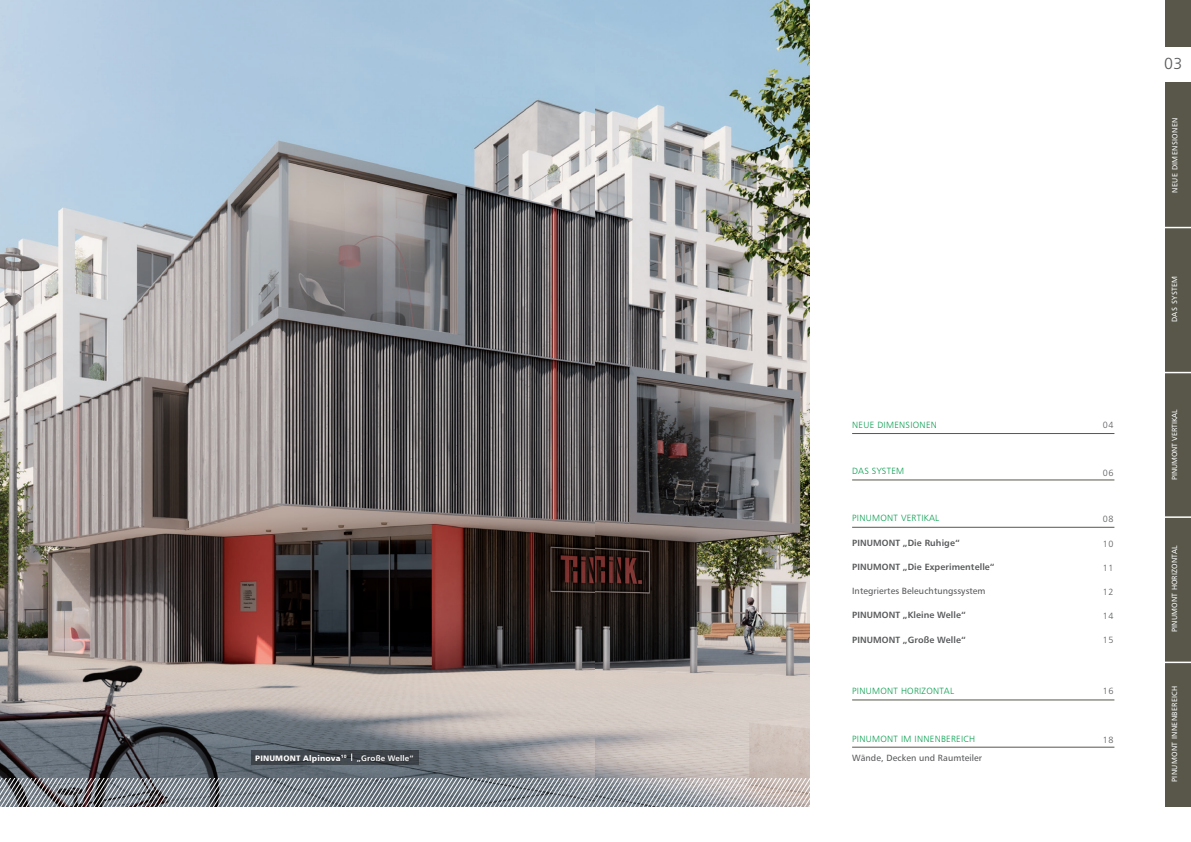
<style>
.page{position:relative;width:1191px;height:842px;background:#fff}
.page>*{position:absolute;margin:0;border:0;box-sizing:border-box;transform-origin:0 0}
.t1{font:16px "Humanist 777 BT Light B";color:#57585a}
.t2{font:9px "Humanist 777 BT Bold B";letter-spacing:.01em;color:#57585a}
.t3{font:9px "Humanist 777 BT Light B";letter-spacing:.03em;color:#009c4b}
.t4{font:9px "Humanist 777 BT Roman B";letter-spacing:.01em;color:#57585a}
.t5{font:9px "Humanist 777 BT Light B";letter-spacing:.04em;color:#57585a}
.t6{font:8px "Humanist 777 BT Black B";letter-spacing:.02em;color:#fff}
.t7{font:8px "Humanist 777 BT Bold B";letter-spacing:.02em;color:#fff}
.t8{font:7.5px "Humanist 777 BT Roman B";letter-spacing:.04em;color:#fff}
.t9{font:7.5px "Humanist 777 BT Roman B";letter-spacing:.02em;color:#fff}
.t10{font:7.4px "Humanist 777 BT Roman B";color:#fff}
</style>
<div class="page">
<div style="left:1164px;top:82px;width:27px;height:724px;background:#58574a"></div>
<div style="left:1164px;top:0;width:27px;height:47px;background:#58574a"></div>
<svg style="left:1164px;top:227px;width:27px;height:1px"></svg>
<svg style="left:1164px;top:372px;width:27px;height:1px"></svg>
<hr style="left:1164px;top:516px;width:27px;height:2px;background:#fff">
<svg style="left:1164px;top:662px;width:27px;height:1px"></svg>
<img style="left:0;top:0;width:809px;height:778px">
<hr style="left:852px;top:527px;width:262px;height:1px;background:#58574a">
<hr style="left:852px;top:433px;width:262px;height:1px;background:#58574a">
<hr style="left:852px;top:480px;width:262px;height:1px;background:#58574a">
<hr style="left:852px;top:700px;width:262px;height:1px;background:#58574a">
<hr style="left:852px;top:747px;width:262px;height:1px;background:#58574a">
<div style="left:251px;top:750px;width:168px;height:15px;background:#3e434a"></div>
<div style="left:255px;top:754px;width:159px;height:9px;background:#231f20;opacity:.47"></div>
<svg style="left:0;top:778px;width:810px;height:28px"></svg>
<p class="t6" style="left:255px;top:753px;width:93px">PINUMONT Alpinova<sup>10</sup></p>
<p class="t7" style="left:357px;top:753px;width:58px">„Große Welle“</p>
<h1 class="t1" style="left:1164px;top:54px;width:20px">03</h1>
<p class="t8" style="left:1170px;top:193px;width:77px;rotate:-90deg">NEUE DIMENSIONEN</p>
<p class="t8" style="left:1169px;top:322px;width:48px;rotate:-90deg">DAS SYSTEM</p>
<p class="t3" style="left:852px;top:419px;width:86px">NEUE DIMENSIONEN</p>
<p class="t3" style="left:852px;top:465px;width:54px">DAS SYSTEM</p>
<p class="t5" style="left:1103px;top:419px;width:12px">04</p>
<p class="t5" style="left:1103px;top:467px;width:12px">06</p>
<p class="t10" style="left:1169px;top:480px;width:72px;rotate:-90deg">PINUMONT VERTIKAL</p>
<p class="t3" style="left:852px;top:512px;width:88px">PINUMONT VERTIKAL</p>
<p class="t5" style="left:1103px;top:513px;width:12px">08</p>
<p class="t2" style="left:852px;top:537px;width:109px">PINUMONT „Die Ruhige“</p>
<p class="t2" style="left:852px;top:561px;width:144px">PINUMONT „Die Experimentelle“</p>
<p class="t4" style="left:852px;top:585px;width:135px">Integriertes Beleuchtungssystem</p>
<p class="t2" style="left:852px;top:609px;width:115px">PINUMONT „Kleine Welle“</p>
<p class="t2" style="left:852px;top:634px;width:115px">PINUMONT „Große Welle“</p>
<p class="t5" style="left:1103px;top:538px;width:12px">10</p>
<p class="t5" style="left:1103px;top:562px;width:12px">11</p>
<p class="t5" style="left:1103px;top:586px;width:12px">12</p>
<p class="t5" style="left:1103px;top:610px;width:12px">14</p>
<p class="t5" style="left:1103px;top:634px;width:12px">15</p>
<p class="t9" style="left:1169px;top:632px;width:88px;rotate:-90deg">PINUMONT HORIZONTAL</p>
<p class="t3" style="left:852px;top:685px;width:103px">PINUMONT HORIZONTAL</p>
<p class="t3" style="left:852px;top:733px;width:124px">PINUMONT IM INNENBEREICH</p>
<p class="t4" style="left:852px;top:752px;width:132px">Wände, Decken und Raumteiler</p>
<p class="t5" style="left:1103px;top:685px;width:12px">16</p>
<p class="t5" style="left:1103px;top:734px;width:12px">18</p>
<p class="t8" style="left:1169px;top:782px;width:98px;rotate:-90deg">PINUMONT INNENBEREICH</p>
</div>
